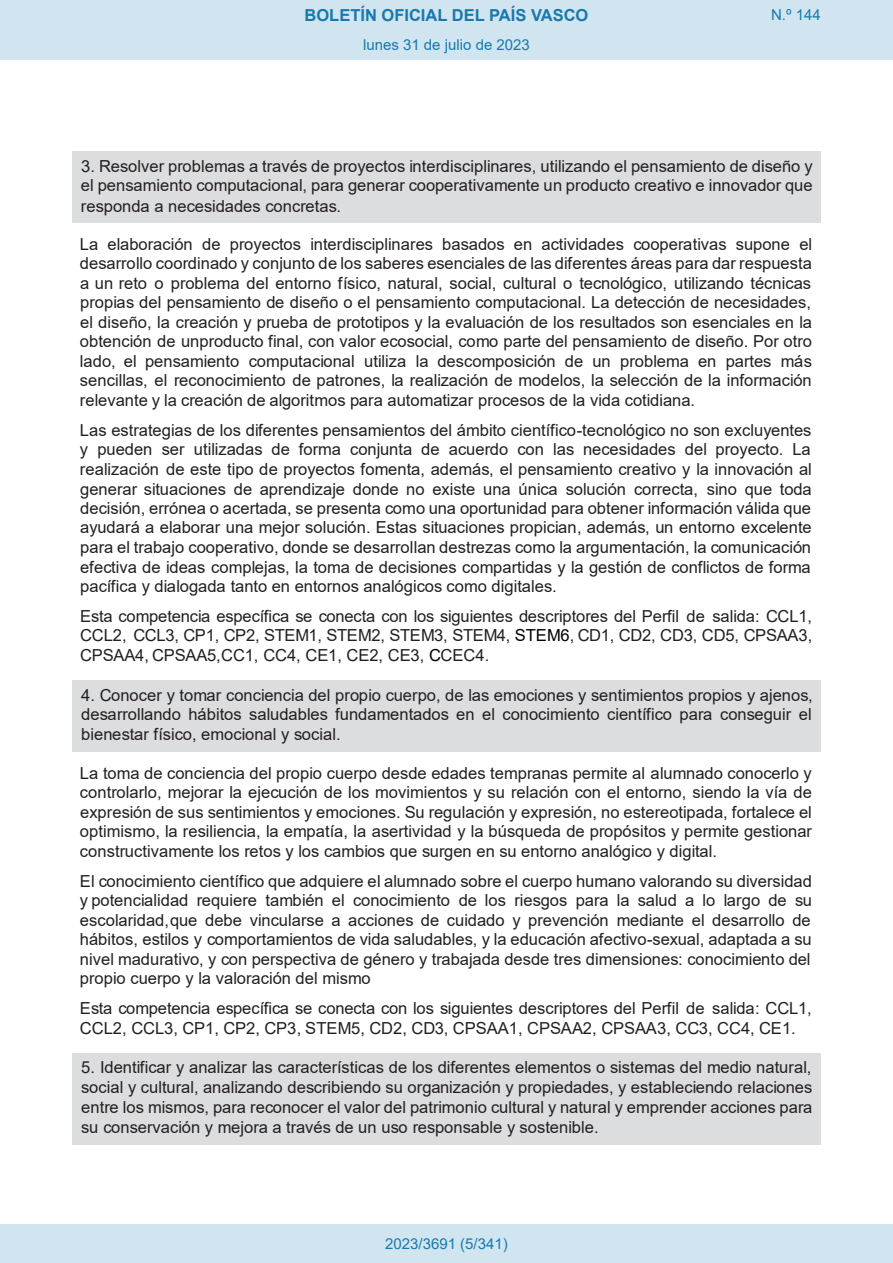
<style>
.page{position:relative;width:893px;height:1263px;background:#fff}
.page>*{position:absolute;margin:0;border:0;box-sizing:border-box;transform-origin:0 0}
.t1{font:16.5px/19.5px "Arial";letter-spacing:-.005em;color:#231f20;text-align:justify}
.t2{font:700 16.5px "Arial";color:#1879ad}
.Paginacion_Centro{font:15px "Arial";color:#1879ad}
.s1{color:#000}
</style>
<div class="page">
<div style="left:72px;top:151px;width:748px;height:72px;background:#dcddde"></div>
<div style="left:72px;top:680px;width:748px;height:72px;background:#dcddde"></div>
<div style="left:72px;top:1053px;width:748px;height:91px;background:#dcddde"></div>
<div style="left:0;top:0;width:893px;height:60px;background:#d0e5f0"></div>
<div style="left:0;top:1225px;width:893px;height:38px;background:#d0e5f0"></div>
<p class="t2" style="left:305px;top:3px;width:285px">BOLETÍN OFICIAL DEL PAÍS VASCO</p>
<p class="Paginacion_Centro" style="left:771px;top:5px;width:51px">N.º 144</p>
<p class="Paginacion_Centro" style="left:363px;top:35px;width:168px">lunes 31 de julio de 2023</p>
<p class="t1" style="left:81px;top:156px;width:733px;line-height:20px">3. Resolver problemas a través de proyectos interdisciplinares, utilizando el pensamiento de diseño y el pensamiento computacional, para generar cooperativamente un producto creativo e innovador que responda a necesidades concretas.</p>
<p class="t1" style="left:80px;top:234px;width:734px">La elaboración de proyectos interdisciplinares basados en actividades cooperativas supone el desarrollo coordinado y conjunto de los saberes esenciales de las diferentes áreas para dar respuesta a un reto o problema del entorno físico, natural, social, cultural o tecnológico, utilizando técnicas propias del pensamiento de diseño o el pensamiento computacional. La detección de necesidades, el diseño, la creación y prueba de prototipos y la evaluación de los resultados son esenciales en la obtención de unproducto final, con valor ecosocial, como parte del pensamiento de diseño. Por otro lado, el pensamiento computacional utiliza la descomposición de un problema en partes más sencillas, el reconocimiento de patrones, la realización de modelos, la selección de la información relevante y la creación de algoritmos para automatizar procesos de la vida cotidiana.</p>
<p class="t1" style="left:80px;top:421px;width:733px">Las estrategias de los diferentes pensamientos del ámbito científico-tecnológico no son excluyentes y pueden ser utilizadas de forma conjunta de acuerdo con las necesidades del proyecto. La realización de este tipo de proyectos fomenta, además, el pensamiento creativo y la innovación al generar situaciones de aprendizaje donde no existe una única solución correcta, sino que toda decisión, errónea o acertada, se presenta como una oportunidad para obtener información válida que ayudará a elaborar una mejor solución. Estas situaciones propician, además, un entorno excelente para el trabajo cooperativo, donde se desarrollan destrezas como la argumentación, la comunicación efectiva de ideas complejas, la toma de decisiones compartidas y la gestión de conflictos de forma pacífica y dialogada tanto en entornos analógicos como digitales.</p>
<p class="t1" style="left:80px;top:606px;width:734px">Esta competencia específica se conecta con los siguientes descriptores del Perfil de salida: CCL1, CCL2, CCL3, CP1, CP2, STEM1, STEM2, STEM3, STEM4, <span class="s1">STEM6</span>, CD1, CD2, CD3, CD5, CPSAA3, CPSAA4, CPSAA5,CC1, CC4, CE1, CE2, CE3, <span class="s1">C</span>CEC4.</p>
<p class="t1" style="left:81px;top:685px;width:733px">4. Conocer y tomar conciencia del propio cuerpo, de las emociones y sentimientos propios y ajenos, desarrollando hábitos saludables fundamentados en el conocimiento científico para conseguir el bienestar físico, emocional y social.</p>
<p class="t1" style="left:80px;top:763px;width:733px">La toma de conciencia del propio cuerpo desde edades tempranas permite al alumnado conocerlo y controlarlo, mejorar la ejecución de los movimientos y su relación con el entorno, siendo la vía de expresión de sus sentimientos y emociones. Su regulación y expresión, no estereotipada, fortalece el optimismo, la resiliencia, la empatía, la asertividad y la búsqueda de propósitos y permite gestionar constructi vamente los retos y los cambios que surgen en su entorno analógico y digital.</p>
<p class="t1" style="left:80px;top:871px;width:734px">El conocimiento científico que adquiere el alumnado sobre el cuerpo humano valorando su diversidad y potencialidad requiere también el conocimiento de los riesgos para la salud a lo largo de su escolaridad,que debe vincularse a acciones de cuidado y prevención mediante el desarrollo de hábitos, estilos y comportamientos de vida saludables, y la educación afectivo-sexual, adaptada a su nivel madurativo, y con perspectiva de género y trabajada desde tres dimensiones: conocimiento del propio cuerpo y la valoración del mismo</p>
<p class="t1" style="left:80px;top:999px;width:733px">Esta competencia específica se conecta con los siguientes descriptores del Perfil de salida: CCL1,<br>CCL2, CCL3, CP1, CP2, CP3, STEM5, CD2, CD3, CPSAA1, CPSAA2, CPSAA3, CC3, CC4, CE1.</p>
<p class="t1" style="left:81px;top:1058px;width:733px">5. Identificar y analizar las características de los diferentes elementos o sistemas del medio natural, social y cultural, analizando describiendo su organización y propiedades, y estableciendo relaciones entre los mismos, para reconocer el valor del patrimonio cultural y natural y emprender acciones para su conservación y mejora a través de un uso responsable y sostenible.</p>
<p class="Paginacion_Centro" style="left:385px;top:1234px;width:124px">2023/3691 (5/341)</p>
</div>
